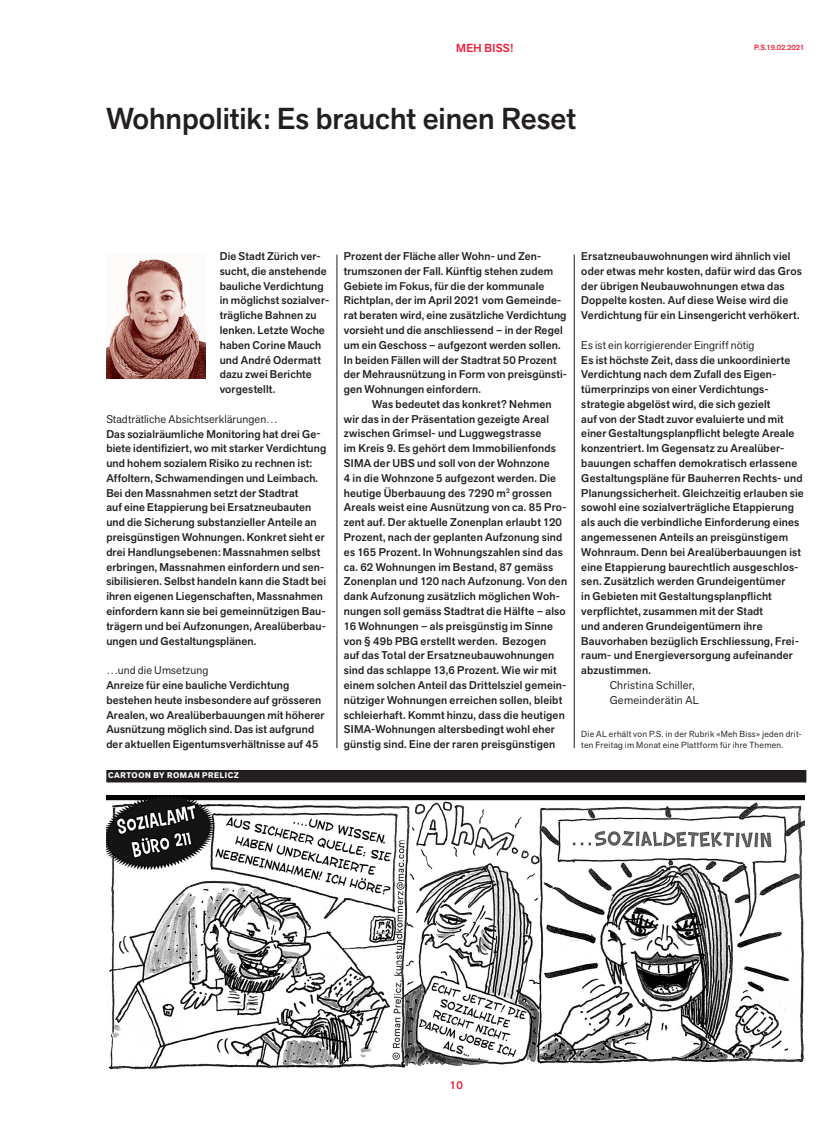
<style>
.page{position:relative;width:833px;height:1134px;background:#fff}
.page>*{position:absolute;margin:0;border:0;box-sizing:border-box;transform-origin:0 0}
.t1{font:500 30px "Akzid Grtsk Next";color:#231f20}
.t2{font:500 11.5px "Akzid Grtsk Next";letter-spacing:.02em;color:#ed1a33}
.t3{font:11.25px/14.8px "Akzid Grtsk Next";letter-spacing:.025em;color:#231f20}
.t4{font:500 11.25px "Akzid Grtsk Next";color:#ed1a33}
.t5{font:500 11.12px/14.8px "Akzid Grtsk Next";letter-spacing:.015em;color:#231f20}
.t6{font:11.12px "Akzid Grtsk Next";letter-spacing:.01em;color:#231f20}
.t7{font:8.75px/11px "Akzid Grtsk Next";letter-spacing:.035em;color:#231f20}
.t8{font:700 8.12px "Akzid Grtsk Next";letter-spacing:.07em;color:#fff}
.t9{font:500 7.5px "Akzid Grtsk Next";color:#ed1a33}
</style>
<div class="page">
<img style="left:106px;top:795px;width:698px;height:275px">
<div style="left:106px;top:770px;width:700px;height:12px;background:#231f20"></div>
<hr style="left:574px;top:255px;width:1px;height:493px;background:#231f20">
<hr style="left:337px;top:255px;width:1px;height:493px;background:#231f20">
<img style="left:106px;top:259px;width:100px;height:119px">
<p class="t2" style="left:456px;top:41px;width:58px">MEH BISS!</p>
<p class="t9" style="left:754px;top:42px;width:52px">P.S.19.02.2021</p>
<h1 class="t1" style="left:106px;top:99px;width:471px">Wohnpolitik: Es braucht einen Reset</h1>
<p class="t5" style="left:220px;top:249px;width:111px">Die Stadt Zürich ver&shy;sucht, die anstehende bauliche Verdichtung in möglichst sozialver&shy;trägliche Bahnen zu lenken. Letzte Woche haben Corine Mauch und André Odermatt dazu zwei Berichte vorgestellt.</p>
<p class="t6" style="left:106px;top:412px;width:173px">Stadträtliche Absichtserklärungen…</p>
<p class="t5" style="left:106px;top:426px;width:221px">Das sozialräumliche Monitoring hat drei Ge&shy;biete identifiziert, wo mit starker Verdichtung und hohem sozialem Risiko zu rechnen ist:<br>Affoltern, Schwamendingen und Leimbach.<br>Bei den Massnahmen setzt der Stadtrat<br>auf eine Etappierung bei Ersatzneubauten und die Sicherung substanzieller Anteile an preisgünstigen Wohnungen. Konkret sieht er drei Handlungsebenen: Massnahmen selbst erbringen, Massnahmen einfordern und sen&shy;sibilisieren. Selbst handeln kann die Stadt bei ihren eigenen Liegenschaften, Massnahmen einfordern kann sie bei gemeinnützigen Bau&shy;trägern und bei Aufzonungen, Arealüberbau&shy;ungen und Gestaltungsplänen.</p>
<p class="t6" style="left:106px;top:663px;width:103px">…und die Umsetzung</p>
<p class="t5" style="left:106px;top:678px;width:220px">Anreize für eine bauliche Verdichtung bestehen heute insbesondere auf grösseren Arealen, wo Arealüberbauungen mit höherer Ausnützung möglich sind. Das ist aufgrund der aktuellen Eigentumsverhältnisse auf 45</p>
<p class="t8" style="left:108px;top:770px;width:132px">CARTOON BY ROMAN PRELICZ</p>
<p class="t5" style="left:344px;top:249px;width:225px">Prozent der Fläche aller Wohn- und Zen&shy;trumszonen der Fall. Künftig stehen zudem Gebiete im Fokus, für die der kommunale Richtplan, der im April 2021 vom Gemeinde&shy;rat beraten wird, eine zusätzliche Verdichtung vorsieht und die anschliessend – in der Regel um ein Geschoss – aufgezont werden sollen.<br>In beiden Fällen will der Stadtrat 50 Prozent der Mehrausnützung in Form von preisgünsti&shy;gen Wohnungen einfordern.</p>
<p class="t5" style="left:344px;top:397px;width:225px;text-indent:28px">Was bedeutet das konkret? Nehmen wir das in der Präsentation gezeigte Areal zwischen Grimsel- und Luggwegstrasse<br>im Kreis 9. Es gehört dem Immobilienfonds SIMA der UBS und soll von der Wohnzone<br>4 in die Wohnzone 5 aufgezont werden. Die heutige Überbauung des 7290 m<sup>2</sup> grossen Areals weist eine Ausnützung von ca. 85 Pro&shy;zent auf. Der aktuelle Zonenplan erlaubt 120<br>Prozent, nach der geplanten Aufzonung sind es 165 Prozent. In Wohnungszahlen sind das ca. 62 Wohnungen im Bestand, 87 gemäss Zonenplan und 120 nach Aufzonung. Von den dank Aufzonung zusätzlich möglichen Woh&shy;nungen soll gemäss Stadtrat die Hälfte – also 16 Wohnungen – als preisgünstig im Sinne von § 49b PBG erstellt werden. Bezogen<br>auf das Total der Ersatzneubauwohnungen sind das schlappe 13,6 Prozent. Wie wir mit einem solchen Anteil das Drittelsziel gemein&shy;nütziger Wohnungen erreichen sollen, bleibt schleierhaft. Kommt hinzu, dass die heutigen SIMA-Wohnungen altersbedingt wohl eher günstig sind. Eine der raren preisgünstigen</p>
<p class="t5" style="left:581px;top:249px;width:222px">Ersatzneubauwohnungen wird ähnlich viel oder etwas mehr kosten, dafür wird das Gros der übrigen Neubauwohnungen etwa das Doppelte kosten. Auf diese Weise wird die Verdichtung für ein Linsengericht verhökert.</p>
<p class="t6" style="left:581px;top:338px;width:175px">Es ist ein korrigierender Eingriff nötig</p>
<p class="t5" style="left:581px;top:352px;width:224px">Es ist höchste Zeit, dass die unkoordinierte Verdichtung nach dem Zufall des Eigen&shy;tümerprinzips von einer Verdichtungs&shy;strategie abgelöst wird, die sich gezielt<br>auf von der Stadt zuvor evaluierte und mit einer Gestaltungsplanpflicht belegte Areale konzentriert. Im Gegensatz zu Arealüber&shy;bauungen schaffen demokratisch erlassene Gestaltungspläne für Bauherren Rechts- und Planungssicherheit. Gleichzeitig erlauben sie sowohl eine sozialverträgliche Etappierung als auch die verbindliche Einforderung eines angemessenen Anteils an preisgünstigem Wohnraum. Denn bei Arealüberbauungen ist eine Etappierung baurechtlich ausgeschlos&shy;sen. Zusätzlich werden Grundeigentümer<br>in Gebieten mit Gestaltungsplanpflicht verpflichtet, zusammen mit der Stadt<br>und anderen Grundeigentümern ihre Bauvorhaben bezüglich Erschliessung, Frei&shy;raum- und Energieversorgung aufeinander abzustimmen.</p>
<p class="t3" style="left:609px;top:678px;width:91px">Christina Schiller,<br>Gemeinderätin AL</p>
<p class="t7" style="left:581px;top:729px;width:222px">Die AL erhält von P.S. in der Rubrik «Meh Biss» jeden drit&shy;ten Freitag im Monat eine Plattform für ihre Themen.</p>
<p class="t4" style="left:450px;top:1078px;width:14px">10</p>
</div>
